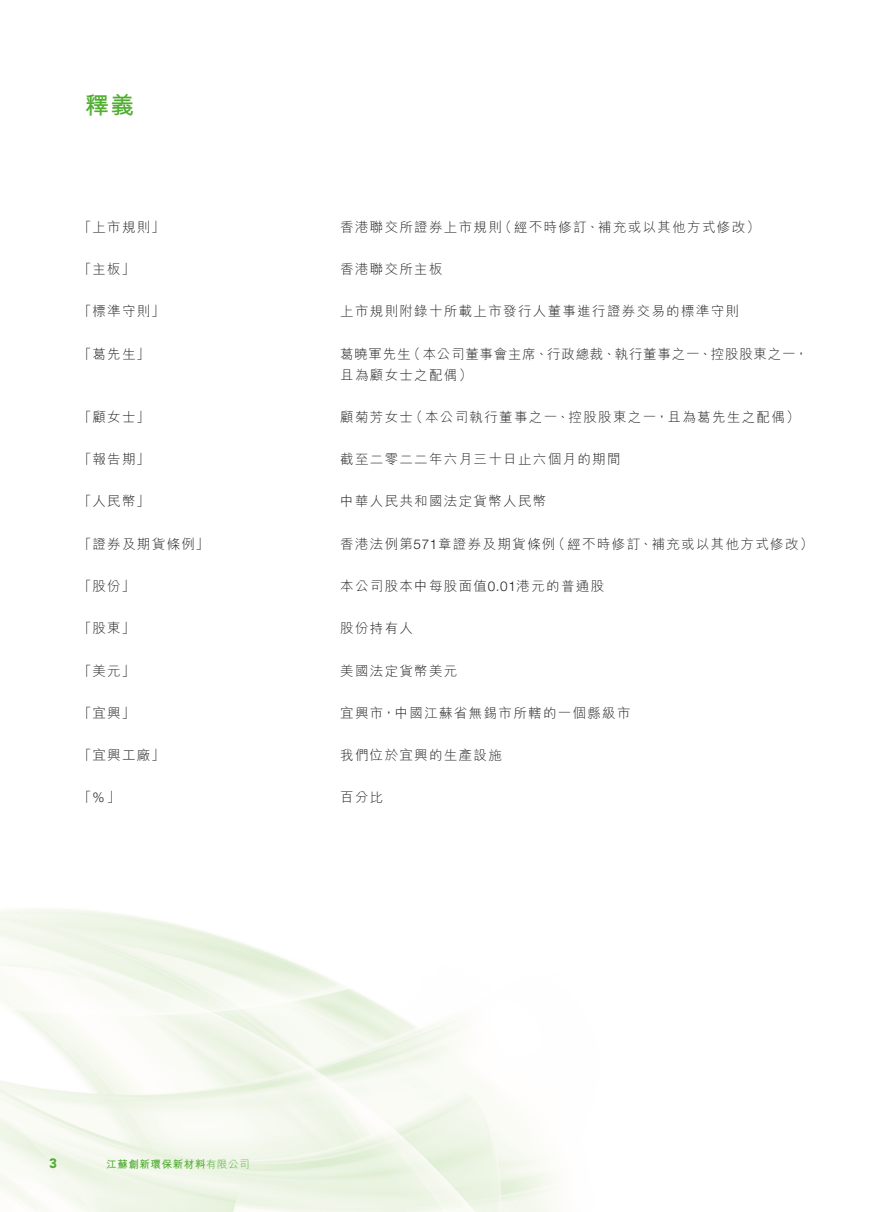
<style>
.page{position:relative;width:893px;height:1212px;background:#fff}
.page>*{position:absolute;margin:0;border:0;box-sizing:border-box;transform-origin:0 0}
.t1{font:700 24px "M Hei HK";color:#4fad2f}
.t2{font:300 13.5px "M Hei HK";letter-spacing:.1em;color:#231f20}
.t3{font:300 13.5px "M Hei HK";letter-spacing:.055em;color:#231f20}
.t4{font:900 13.5px "Avenir LT Std";color:#4fad2f}
.t5{font:700 10.5px "M Hei HK";letter-spacing:.055em;color:#4fad2f}
.s1{font-family:"Helvetica Neue LT Std"}
.s2{font-weight:300}
</style>
<div class="page">
<h1 class="t1" style="left:85px;top:87px;width:51px">釋義</h1>
<p class="t2" style="left:78px;top:220px;width:88px">「上市規則」</p>
<p class="t2" style="left:498px;top:220px;width:263px">（經不時修訂、補充或以其他方式修改(</p>
<p class="t2" style="left:340px;top:220px;width:163px">香港聯交所證券上市規則</p>
<p class="t2" style="left:78px;top:262px;width:58px">「主板」</p>
<p class="t2" style="left:340px;top:262px;width:104px">香港聯交所主板</p>
<p class="t2" style="left:78px;top:305px;width:88px">「標準守則」</p>
<p class="t2" style="left:340px;top:305px;width:400px">上市規則附錄十所載上市發行人董事進行證券交易的標準守則</p>
<p class="t2" style="left:78px;top:347px;width:73px">「葛先生」</p>
<p class="t3" style="left:407px;top:347px;width:402px">（本公司董事會主席、行政總裁、執行董事之一、控股股東之一，</p>
<p class="t2" style="left:340px;top:347px;width:72px">葛曉軍先生</p>
<p class="t2" style="left:78px;top:410px;width:73px">「顧女士」</p>
<p class="t2" style="left:340px;top:368px;width:134px">且為顧女士之配偶(</p>
<p class="t2" style="left:410px;top:410px;width:392px">（本公司執行董事之一、控股股東之一，且為葛先生之配偶(</p>
<p class="t2" style="left:340px;top:410px;width:74px">顧菊芳女士</p>
<p class="t2" style="left:78px;top:452px;width:73px">「報告期」</p>
<p class="t2" style="left:340px;top:452px;width:282px">截至二零二二年六月三十日止六個月的期間</p>
<p class="t2" style="left:78px;top:495px;width:73px">「人民幣」</p>
<p class="t2" style="left:340px;top:495px;width:208px">中華人民共和國法定貨幣人民幣</p>
<p class="t2" style="left:78px;top:537px;width:132px">「證券及期貨條例」</p>
<p class="t2" style="left:552px;top:537px;width:263px">（經不時修訂、補充或以其他方式修改(</p>
<p class="t2" style="left:340px;top:537px;width:217px">香港法例第<span class="s1">571</span>章證券及期貨條例</p>
<p class="t2" style="left:78px;top:579px;width:58px">「股份」</p>
<p class="t2" style="left:340px;top:579px;width:266px">本公司股本中每股面值<span class="s1">0.01</span>港元的普通股</p>
<p class="t2" style="left:78px;top:621px;width:58px">「股東」</p>
<p class="t2" style="left:340px;top:621px;width:74px">股份持有人</p>
<p class="t2" style="left:78px;top:664px;width:58px">「美元」</p>
<p class="t2" style="left:340px;top:664px;width:119px">美國法定貨幣美元</p>
<p class="t2" style="left:78px;top:706px;width:58px">「宜興」</p>
<p class="t2" style="left:340px;top:706px;width:292px">宜興市，中國江蘇省無錫市所轄的一個縣級市</p>
<p class="t2" style="left:78px;top:748px;width:88px">「宜興工廠」</p>
<p class="t2" style="left:340px;top:748px;width:163px">我們位於宜興的生產設施</p>
<p class="t2" style="left:78px;top:790px;width:43px">「<span class="s1">%</span>」</p>
<p class="t2" style="left:340px;top:790px;width:45px">百分比</p>
<p class="t4" style="left:49px;top:1155px;width:9px">3</p>
<p class="t5" style="left:106px;top:1157px;width:145px">江蘇創新環保新材料<span class="s2">有限公司</span></p>
</div>
